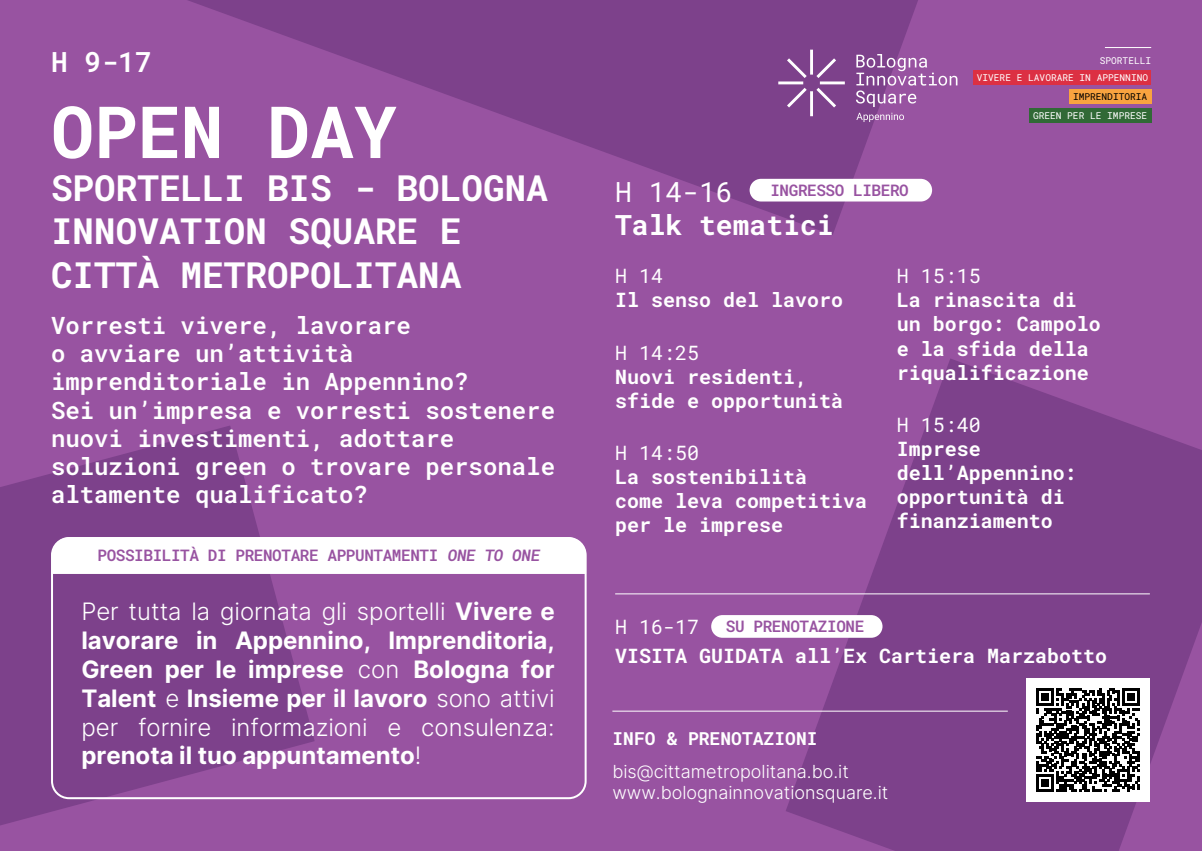
<style>
.page{position:relative;width:1202px;height:851px;background:#fff}
.page>*{position:absolute;margin:0;border:0;box-sizing:border-box;transform-origin:0 0}
.t1{font:700 72px "Roboto Mono";color:#fff}
.t2{font:700 36px/43.2px "Roboto Mono";color:#fff}
.t3{font:700 28px "Roboto Mono";color:#fff}
.t4{font:28px "Roboto Mono";color:#fff}
.t5{font:600 28px "Roboto Mono";color:#fff}
.t6{font:700 24px/28.8px "Inter";color:#fff;text-align:justify}
.t7{font:600 24px/28px "Roboto Mono";color:#fff}
.t8{font:700 20px/24px "Roboto Mono";color:#fff}
.t9{font:20px "Roboto Mono";color:#fff}
.t10{font:300 18px/21.6px "Inter";color:#fff}
.t11{font:700 18px "Roboto Mono";color:#fff}
.t12{font:600 16px "Roboto Mono";letter-spacing:-.025em;color:#9853a1}
.t13{font:9.6px/17.4px "Roboto Mono";color:#fff}
.t14{font:9.6px "Roboto Mono";color:#000}
.s1{font-weight:300}
</style>
<div class="page">
<div style="left:0;top:0;width:1202px;height:850px;background:#9853a1"></div>
<svg style="left:0;top:426px;width:315px;height:400px;fill:#7d418b"></svg>
<svg style="left:786px;top:359px;width:416px;height:491px;fill:#7d418b"></svg>
<svg style="left:188px;top:0;width:745px;height:235px"></svg>
<hr style="left:612px;top:710px;width:396px;height:1px;background:#fff">
<svg style="left:856px;top:54px;width:101px;height:53px"></svg>
<svg style="left:778px;top:50px;width:67px;height:66px;background:#8d599a"></svg>
<svg style="left:856px;top:113px;width:48px;height:9px"></svg>
<div style="left:51px;top:537px;width:536px;height:262px;border:2px solid #fff;border-radius:17px"></div>
<div style="left:52px;top:537px;width:534px;height:37px;background:#fff"></div>
<hr style="left:1105px;top:47px;width:46px;height:1px;background:#fff">
<div style="left:974px;top:71px;width:177px;height:14px;background:#dc3043"></div>
<div style="left:1069px;top:90px;width:82px;height:14px;background:#f9a33f"></div>
<div style="left:1029px;top:108px;width:122px;height:15px;background:#316936"></div>
<div style="left:711px;top:615px;width:171px;height:22px;background:#fff;border-radius:11px"></div>
<hr style="left:615px;top:593px;width:535px;height:1px;background:#fff">
<div style="left:750px;top:179px;width:182px;height:22px;background:#fff;border-radius:11px"></div>
<div style="left:1026px;top:677px;width:124px;height:124px;background:#fff"></div>
<svg style="left:1036px;top:688px;width:104px;height:103px"></svg>
<h3 class="t5" style="left:51px;top:42px;width:102px">H 9-17</h3>
<h1 class="t1" style="left:51px;top:82px;width:347px">OPEN DAY</h1>
<h2 class="t2" style="left:51px;top:166px;width:498px">SPORTELLI BIS - BOLOGNA<br>INNOVATION SQUARE E<br>CITTÀ METROPOLITANA</h2>
<p class="t7" style="left:51px;top:311px;width:506px">Vorresti vivere, lavorare<br>o avviare un’attività imprenditoriale in Appennino?<br>Sei un’impresa e vorresti sostenere nuovi investimenti, adottare soluzioni green o trovare personale altamente qualificato?</p>
<p class="t12" style="left:98px;top:544px;width:447px">POSSIBILITÀ DI PRENOTARE APPUNTAMENTI ONE TO ONE</p>
<p class="t6" style="left:81px;top:596px;width:475px"><span class="s1">Per tutta la giornata gli sportelli</span> Vivere e lavorare in Appennino, Imprenditoria, Green per le imprese <span class="s1">con</span> Bologna for Talent <span class="s1">e</span> Insieme per il lavoro <span class="s1">sono attivi per fornire informazioni e consulenza: </span>prenota il tuo appuntamento<span class="s1">!</span></p>
<p class="t13" style="left:977px;top:51px;width:176px;text-indent:123px">SPORTELLI<br>VIVERE E LAVORARE IN APPENNINO</p>
<p class="t14" style="left:1073px;top:90px;width:76px">IMPRENDITORIA</p>
<p class="t13" style="left:1033px;top:107px;width:116px">GREEN PER LE IMPRESE</p>
<h3 class="t4" style="left:615px;top:172px;width:119px">H 14-16</h3>
<p class="t12" style="left:770px;top:179px;width:140px">INGRESSO LIBERO</p>
<h3 class="t3" style="left:615px;top:206px;width:220px">Talk tematici</h3>
<p class="t9" style="left:615px;top:262px;width:49px">H 14</p>
<p class="t8" style="left:615px;top:287px;width:230px">Il senso del lavoro</p>
<p class="t9" style="left:615px;top:339px;width:85px">H 14:25</p>
<p class="t8" style="left:615px;top:364px;width:230px">Nuovi residenti, sfide e opportunità</p>
<p class="t9" style="left:615px;top:439px;width:85px">H 14:50</p>
<p class="t8" style="left:615px;top:464px;width:254px">La sostenibilità<br>come leva competitiva per le imprese</p>
<p class="t9" style="left:897px;top:262px;width:85px">H 15:15</p>
<p class="t8" style="left:897px;top:287px;width:206px">La rinascita di un borgo: Campolo e la sfida della riqualificazione</p>
<p class="t9" style="left:897px;top:411px;width:85px">H 15:40</p>
<p class="t8" style="left:897px;top:436px;width:182px">Imprese dell’Appennino: opportunità di finanziamento</p>
<p class="t9" style="left:615px;top:612px;width:85px">H 16-17</p>
<p class="t12" style="left:726px;top:615px;width:140px">SU PRENOTAZIONE</p>
<p class="t8" style="left:615px;top:643px;width:494px">VISITA GUIDATA all’Ex Cartiera Marzabotto</p>
<p class="t11" style="left:612px;top:725px;width:207px">INFO &amp; PRENOTAZIONI</p>
<p class="t10" style="left:612px;top:759px;width:277px">bis@cittametropolitana.bo.it www.bolognainnovationsquare.it</p>
</div>
